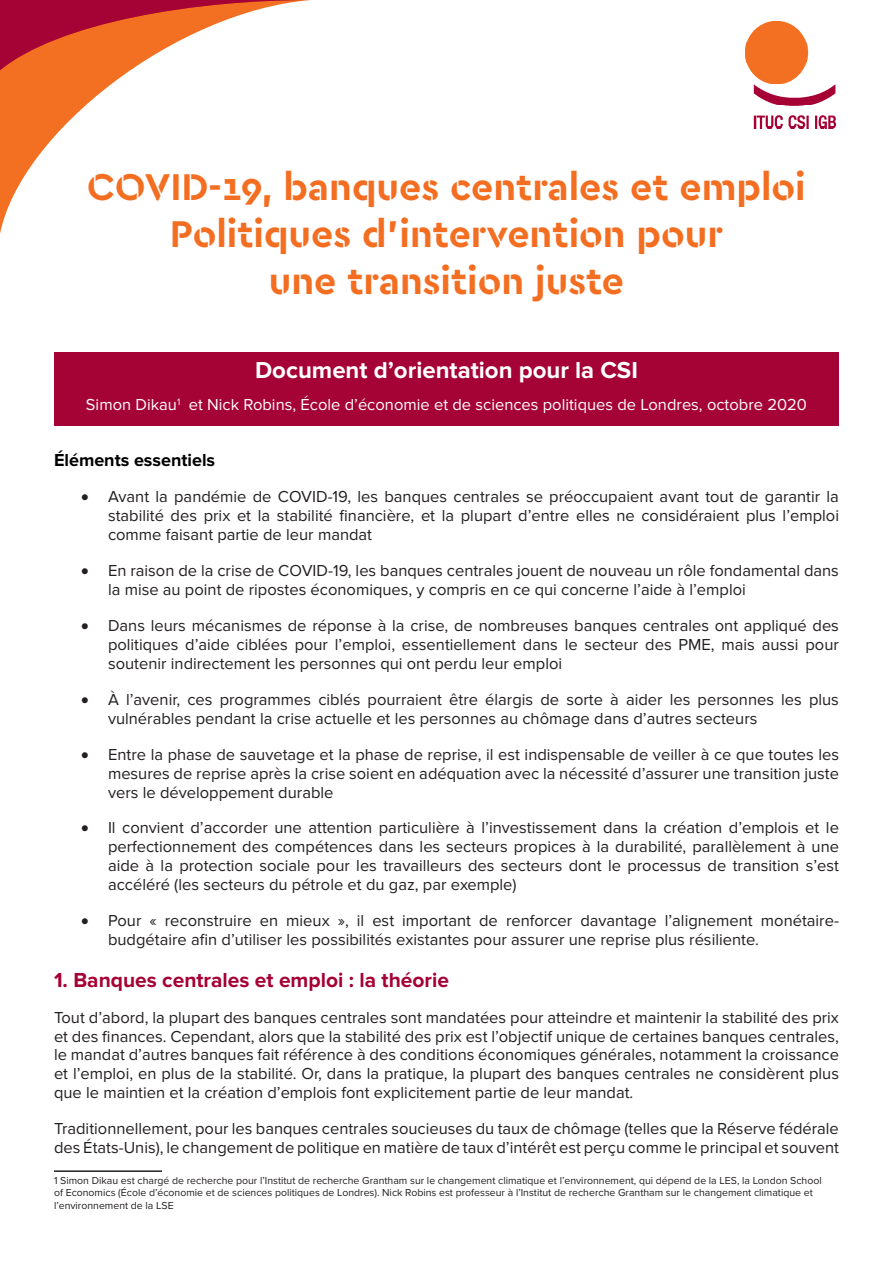
<style>
.page{position:relative;width:893px;height:1263px;background:#fff}
.page>*{position:absolute;margin:0;border:0;box-sizing:border-box;transform-origin:0 0}
.t1{font:700 39px/46.8px "Cera Stencil PRO";color:#f36e21;text-align:center}
.t2{font:700 24px "Proxima Nova";color:#fff}
.t3{font:700 21px "Proxima Nova";color:#a50134}
.Heading_1{font:700 18px "Proxima Nova";color:#000}
.t4{font:16.5px/18.9px "Proxima Nova";color:#231f20;text-align:justify}
.t5{font:16.5px "Proxima Nova";color:#fff}
.t6{font:10.5px/12.6px "Proxima Nova";color:#231f20}
</style>
<div class="page">
<div style="left:54px;top:352px;width:785px;height:73px;background:#a50235"></div>
<hr style="left:54px;top:1170px;width:108px;height:2px;background:#231f20">
<svg style="left:0;top:70px;width:131px;height:164px"></svg>
<svg style="left:0;top:0;width:310px;height:70px"></svg>
<img style="left:746px;top:22px;width:90px;height:106px">
<p class="t1" style="left:87px;top:162px;width:720px">COVID-19, banques centrales et emploi</p>
<p class="t1" style="left:170px;top:209px;width:555px">Politiques d’intervention pour une transition juste</p>
<p class="t2" style="left:255px;top:356px;width:384px">Document d’orientation pour la CSI</p>
<p class="t5" style="left:86px;top:395px;width:722px">Simon Dikau<sup>1</sup> et Nick Robins, École d’économie et de sciences politiques de Londres, octobre 2020</p>
<p class="Heading_1" style="left:54px;top:449px;width:163px">Éléments essentiels</p>
<p class="t4" style="left:108px;top:487px;width:732px;text-indent:-27px">• Avant la pandémie de COVID-19, les banques centrales se préoccupaient avant tout de garantir la stabilité des prix et la stabilité financière, et la plupart d’entre elles ne considéraient plus l’emploi comme faisant partie de leur mandat</p>
<p class="t4" style="left:108px;top:561px;width:732px;text-indent:-27px">• En raison de la crise de COVID-19, les banques centrales jouent de nouveau un rôle fondamental dans la mise au point de ripostes économiques, y compris en ce qui concerne l’aide à l’emploi</p>
<p class="t4" style="left:108px;top:616px;width:732px;text-indent:-27px">• Dans leurs mécanismes de réponse à la crise, de nombreuses banques centrales ont appliqué des politiques d’aide ciblées pour l’emploi, essentiellement dans le secteur des PME, mais aussi pour soutenir indirectement les personnes qui ont perdu leur emploi</p>
<p class="t4" style="left:108px;top:690px;width:732px;text-indent:-27px">• À l’avenir, ces programmes ciblés pourraient être élargis de sorte à aider les personnes les plus vulnérables pendant la crise actuelle et les personnes au chômage dans d’autres secteurs</p>
<p class="t4" style="left:108px;top:745px;width:733px;text-indent:-27px">• Entre la phase de sauvetage et la phase de reprise, il est indispensable de veiller à ce que toutes les mesures de reprise après la crise soient en adéquation avec la nécessité d’assurer une transition juste vers le développement durable</p>
<p class="t4" style="left:108px;top:819px;width:732px;text-indent:-27px">• Il convient d’accorder une attention particulière à l’investissement dans la création d’emplois et le perfectionnement des compétences dans les secteurs propices à la durabilité, parallèlement à une aide à la protection sociale pour les travailleurs des secteurs dont le processus de transition s’est accéléré (les secteurs du pétrole et du gaz, par exemple)</p>
<p class="t4" style="left:108px;top:912px;width:732px;text-indent:-27px">• Pour « reconstruire en mieux », il est important de renforcer davantage l’alignement monétaire&shy;budgétaire afin d’utiliser les possibilités existantes pour assurer une reprise plus résiliente.</p>
<p class="t3" style="left:54px;top:967px;width:396px">1. Banques centrales et emploi : la théorie</p>
<p class="t4" style="left:54px;top:1008px;width:786px">Tout d’abord, la plupart des banques centrales sont mandatées pour atteindre et maintenir la stabilité des prix et des finances. Cependant, alors que la stabilité des prix est l’objectif unique de certaines banques centrales, le mandat d’autres banques fait référence à des conditions économiques générales, notamment la croissance et l’emploi, en plus de la stabilité. Or, dans la pratique, la plupart des banques centrales ne considèrent plus que le maintien et la création d’emplois font explicitement partie de leur mandat.</p>
<p class="t4" style="left:54px;top:1120px;width:786px">Traditionnellement, pour les banques centrales soucieuses du taux de chômage (telles que la Réserve fédérale des États-Unis), le changement de politique en matière de taux d’intérêt est perçu comme le principal et souvent</p>
<p class="t6" style="left:54px;top:1174px;width:769px">1 Simon Dikau est chargé de recherche pour l’Institut de recherche Grantham sur le changement climatique et l’environnement, qui dépend de la LES, la London School of Economics (École d’économie et de sciences politiques de Londres). Nick Robins est professeur à l’Institut de recherche Grantham sur le changement climatique et l’environnement de la LSE</p>
</div>
